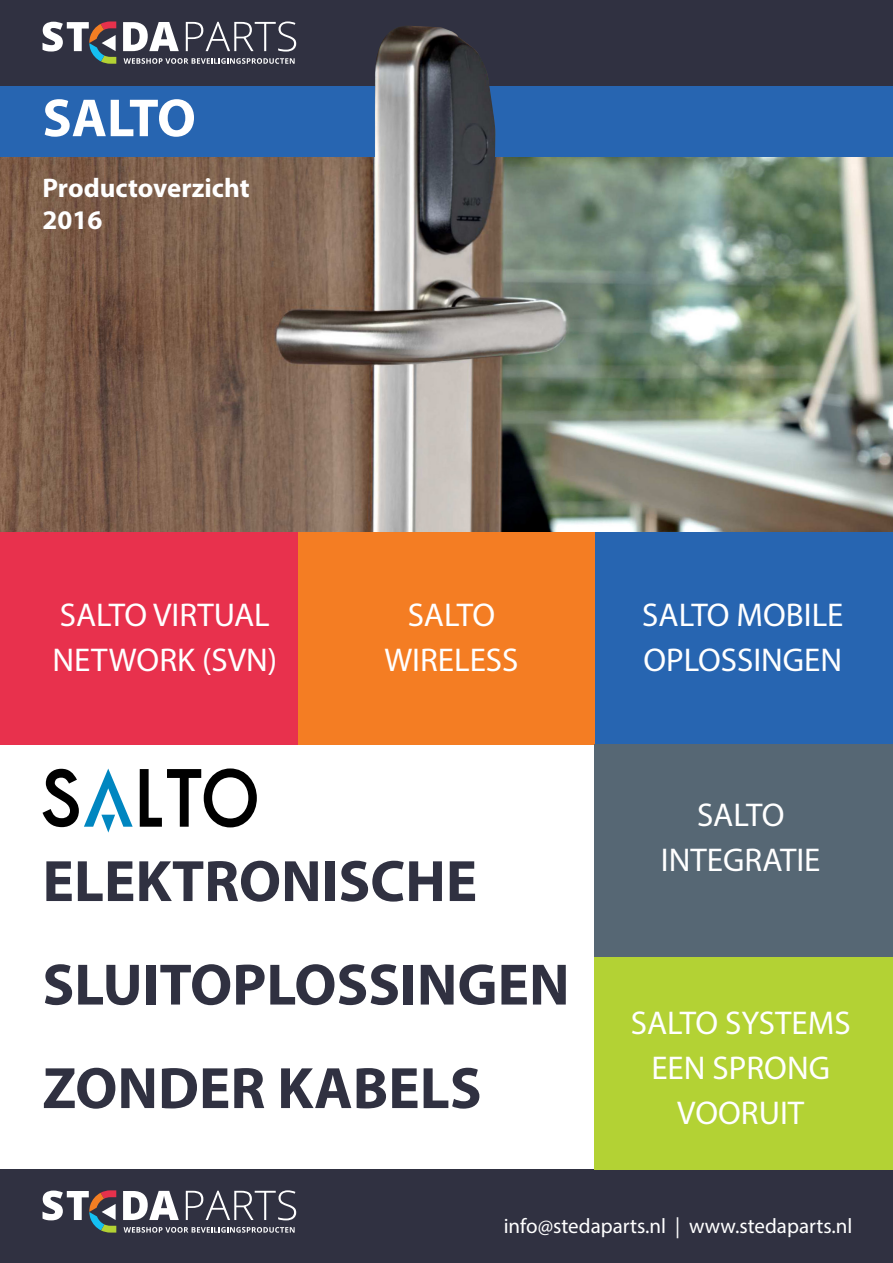
<style>
.page{position:relative;width:893px;height:1263px;background:#fff}
.page>*{position:absolute;margin:0;border:0;box-sizing:border-box;transform-origin:0 0}
.t1{font:700 58.8px/103.5px "Myriad Pro";color:#303141}
.t2{font:700 54px "Myriad Pro";letter-spacing:-.015em;color:#fff}
.t3{font:33px/45px "Myriad Pro";color:#fff;text-align:center}
.t4{font:700 27px/32.4px "Myriad Pro";color:#fff}
.t5{font:21px "Myriad Pro";color:#fff}
</style>
<div class="page">
<img style="left:0;top:157px;width:893px;height:376px">
<div style="left:0;top:74px;width:893px;height:83px;background:#2765b1"></div>
<div style="left:0;top:0;width:893px;height:85px;background:#303141"></div>
<div style="left:0;top:1169px;width:893px;height:94px;background:#303141"></div>
<svg style="left:124px;top:58px;width:171px;height:6px"></svg>
<svg style="left:123px;top:22px;width:56px;height:29px"></svg>
<svg style="left:186px;top:21px;width:110px;height:31px"></svg>
<svg style="left:43px;top:21px;width:73px;height:43px"></svg>
<svg style="left:124px;top:1227px;width:171px;height:6px"></svg>
<svg style="left:123px;top:1191px;width:56px;height:29px"></svg>
<svg style="left:186px;top:1190px;width:110px;height:30px"></svg>
<svg style="left:43px;top:1190px;width:73px;height:42px"></svg>
<div style="left:595px;top:533px;width:298px;height:212px;background:#2765b1"></div>
<div style="left:297px;top:533px;width:298px;height:212px;background:#f47d23"></div>
<div style="left:0;top:533px;width:298px;height:212px;background:#e8314d"></div>
<div style="left:595px;top:957px;width:298px;height:212px;background:#b3d234"></div>
<div style="left:595px;top:744px;width:298px;height:213px;background:#566774"></div>
<img style="left:373px;top:26px;width:123px;height:160px">
<svg style="left:140px;top:768px;width:117px;height:59px"></svg>
<svg style="left:43px;top:768px;width:90px;height:64px"></svg>
<h2 class="t2" style="left:43px;top:83px;width:155px">SALTO</h2>
<p class="t4" style="left:43px;top:171px;width:209px">Productoverzicht<br>2016</p>
<p class="t3" style="left:53px;top:592px;width:226px;text-align:left">SALTO VIRTUAL<br>NETWORK (SVN)</p>
<p class="t3" style="left:384px;top:592px;width:136px">SALTO<br>WIRELESS</p>
<p class="t3" style="left:642px;top:592px;width:203px;text-align:left">SALTO MOBILE<br>OPLOSSINGEN</p>
<h1 class="t1" style="left:43px;top:827px;width:529px">ELEKTRONISCHE<br>SLUITOPLOSSINGEN<br>ZONDER KABELS</h1>
<p class="t3" style="left:661px;top:791px;width:161px">SALTO<br>INTEGRATIE</p>
<p class="t3" style="left:631px;top:1000px;width:221px">SALTO SYSTEMS<br>EEN SPRONG<br>VOORUIT</p>
<p class="t5" style="left:504px;top:1213px;width:350px">info@stedaparts.nl | www.stedaparts.nl</p>
</div>
